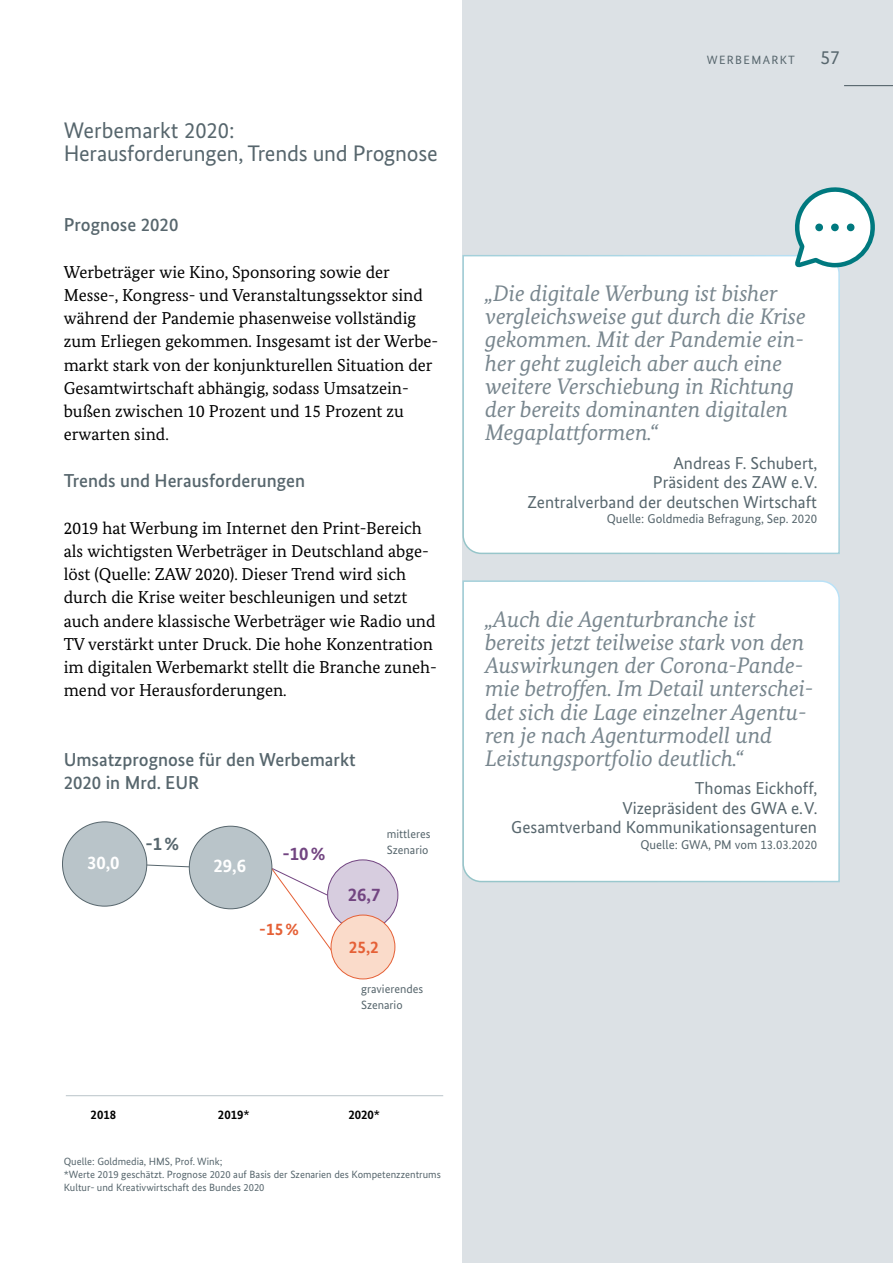
<style>
.page{position:relative;width:893px;height:1263px;background:#fff}
.page>*{position:absolute;margin:0;border:0;box-sizing:border-box;transform-origin:0 0}
.t1{font:italic 22.5px/23.2px "Bundes Serif";color:#78868e}
.t2{font:22.5px/23.2px "Bundes Sans";letter-spacing:-.01em;color:#57666d}
.t3{font:19.5px "Bundes Sans";color:#57666d}
.t4{font:500 18.75px/23.2px "Bundes Sans";color:#57666d}
.t5{font:700 18.75px "Bundes Sans";color:#724581}
.t6{font:700 18.75px "Bundes Sans";color:#fff}
.t7{font:700 18.75px "Bundes Sans";color:#57666d}
.t8{font:17.25px/23.2px "Bundes Serif";color:#000}
.t9{font:17.25px/19.5px "Bundes Sans";color:#57666d;text-align:right}
.t10{font:700 17.25px "Bundes Sans";color:#e56036}
.t11{font:12.75px "Bundes Sans";color:#57666d}
.t12{font:700 12.75px "Bundes Sans";color:#000}
.t13{font:12px/15.8px "Bundes Sans";color:#57666d}
.t14{font:12px "Bundes Sans";letter-spacing:.11em;color:#57666d}
.t15{font:10.5px/12.8px "Bundes Sans";color:#57666d}
</style>
<div class="page">
<div style="left:462px;top:0;width:431px;height:1263px;background:#dce1e5"></div>
<hr style="left:844px;top:85px;width:49px;height:1px;background:#57666d">
<div style="left:462px;top:255px;width:378px;height:299px;background:#fff"></div>
<div style="left:462px;top:580px;width:378px;height:303px;background:#fff"></div>
<svg style="left:789px;top:187px;width:86px;height:84px"></svg>
<div style="left:815px;top:224px;width:8px;height:7px;border:2px solid #00797f;border-radius:50%"></div>
<svg style="left:147px;top:863px;width:42px;height:5px"></svg>
<svg style="left:271px;top:867px;width:62px;height:85px"></svg>
<hr style="left:66px;top:1095px;width:377px;height:1px;background:#b9c4c9">
<div style="left:189px;top:826px;width:83px;height:83px;background:#b9c4c9;border-radius:50%"></div>
<div style="left:189px;top:826px;width:83px;height:83px;border:1px solid #57666d;border-radius:50%"></div>
<div style="left:328px;top:860px;width:70px;height:70px;background:#d7cddf;border-radius:50%"></div>
<div style="left:331px;top:915px;width:64px;height:64px;background:#fadbca;border-radius:50%"></div>
<div style="left:331px;top:915px;width:64px;height:64px;border:1px solid #e56036;border-radius:50%"></div>
<div style="left:62px;top:822px;width:85px;height:84px;background:#b9c4c9;border-radius:50%"></div>
<h1 class="t2" style="left:64px;top:119px;width:375px">Werbemarkt 2020:<br>Herausforderungen, Trends und Prognose</h1>
<p class="t4" style="left:64px;top:213px;width:116px">Prognose 2020</p>
<p class="t8" style="left:64px;top:260px;width:376px">Werbeträger wie Kino, Sponsoring sowie der Messe-, Kongress- und Veranstaltungssektor sind während der Pandemie phasenweise vollständig zum Erliegen gekommen. Insgesamt ist der Werbe&shy;markt stark von der konjunkturellen Situation der Gesamtwirtschaft abhängig, sodass Umsatzein&shy;bußen zwischen 10 Prozent und 15 Prozent zu erwarten sind.</p>
<p class="t4" style="left:64px;top:469px;width:243px">Trends und Herausforderungen</p>
<p class="t8" style="left:64px;top:516px;width:375px">2019 hat Werbung im Internet den Print-Bereich als wichtigsten Werbeträger in Deutschland abge&shy;löst (Quelle: ZAW 2020). Dieser Trend wird sich durch die Krise weiter beschleunigen und setzt auch andere klassische Werbeträger wie Radio und TV verstärkt unter Druck. Die hohe Konzentration im digitalen Werbemarkt stellt die Branche zuneh&shy;mend vor Herausforderungen.</p>
<p class="t4" style="left:64px;top:748px;width:293px">Umsatzprognose für den Werbemarkt<br>2020 in Mrd. EUR</p>
<p class="t6" style="left:87px;top:851px;width:34px">30,0</p>
<p class="t7" style="left:145px;top:832px;width:35px">-1 %</p>
<p class="t6" style="left:213px;top:854px;width:34px">29,6</p>
<p class="t5" style="left:282px;top:842px;width:45px">-10 %</p>
<p class="t13" style="left:387px;top:826px;width:45px">mittleres<br>Szenario</p>
<p class="t10" style="left:259px;top:918px;width:41px">-15 %</p>
<p class="t5" style="left:348px;top:883px;width:34px">26,7</p>
<p class="t10" style="left:349px;top:936px;width:32px">25,2</p>
<p class="t13" style="left:361px;top:981px;width:64px">gravierendes<br>Szenario</p>
<p class="t12" style="left:91px;top:1107px;width:27px">2018</p>
<p class="t12" style="left:218px;top:1107px;width:33px">2019*</p>
<p class="t12" style="left:348px;top:1107px;width:33px">2020*</p>
<p class="t15" style="left:64px;top:1155px;width:379px">Quelle: Goldmedia, HMS, Prof. Wink;<br>*Werte 2019 geschätzt. Prognose 2020 auf Basis der Szenarien des Kompetenzzentrums<br>Kultur- und Kreativwirtschaft des Bundes 2020</p>
<p class="t14" style="left:707px;top:52px;width:90px">WERBEMARKT</p>
<p class="t3" style="left:820px;top:45px;width:21px">57</p>
<h1 class="t1" style="left:485px;top:281px;width:322px">„Die digitale Werbung ist bisher vergleichsweise gut durch die Krise gekommen. Mit der Pandemie ein&shy;her geht zugleich aber auch eine weitere Verschiebung in Richtung der bereits dominanten digitalen<br>Megaplattformen.“</h1>
<p class="t9" style="left:527px;top:453px;width:292px">Andreas F. Schubert,<br>Präsident des ZAW e.V.<br>Zentralverband der deutschen Wirtschaft</p>
<p class="t11" style="left:607px;top:511px;width:212px">Quelle: Goldmedia Befragung, Sep. 2020</p>
<p class="t1" style="left:485px;top:607px;width:330px">„Auch die Agenturbranche ist bereits jetzt teilweise stark von den Auswirkungen der Corona-Pande&shy;mie betroffen. Im Detail unterschei&shy;det sich die Lage einzelner Agentu&shy;ren je nach Agenturmodell und Leistungsportfolio deutlich.“</p>
<p class="t9" style="left:511px;top:778px;width:308px">Thomas Eickhoff,<br>Vizepräsident des GWA e.V.<br>Gesamtverband Kommunikationsagenturen</p>
<p class="t11" style="left:640px;top:837px;width:178px">Quelle: GWA, PM vom 13.03.2020</p>
</div>
